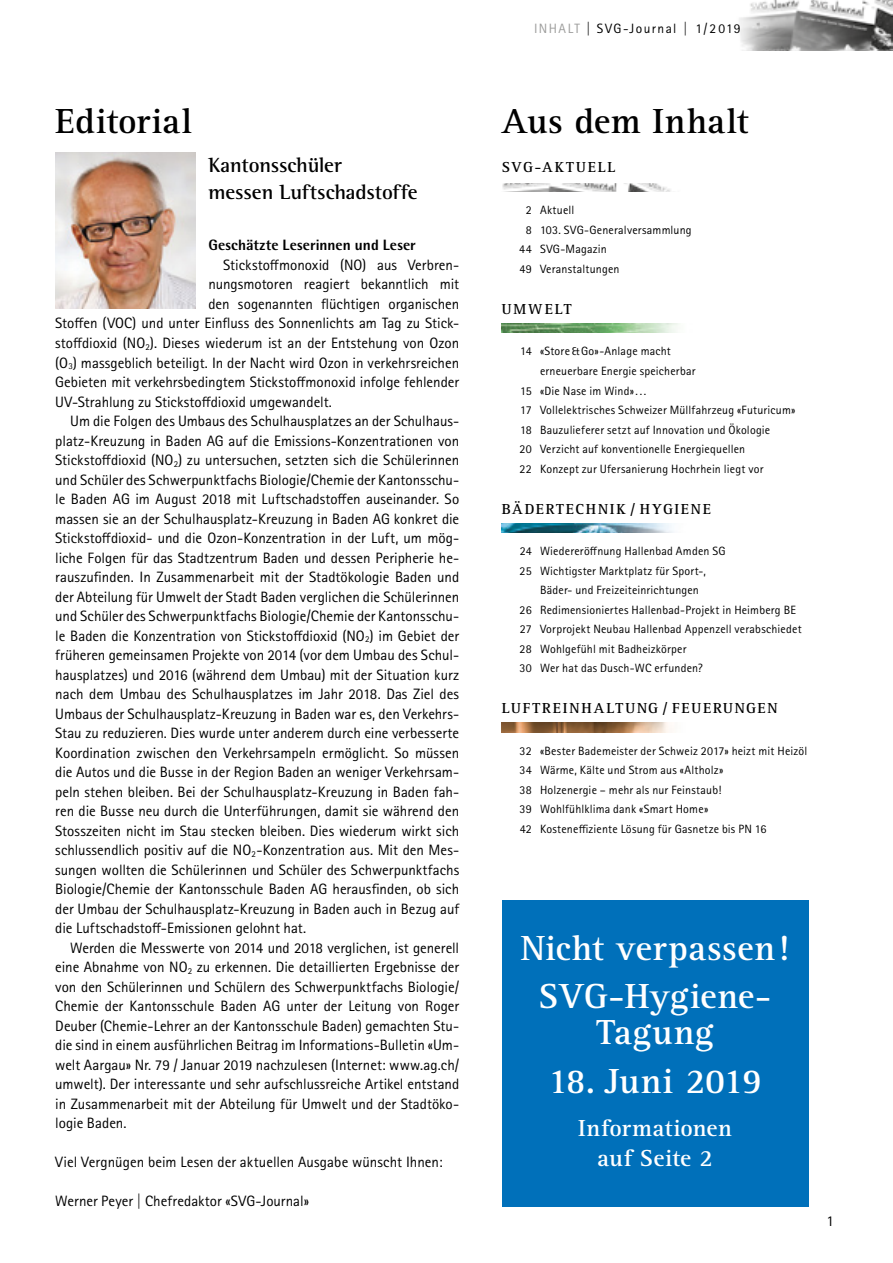
<style>
.page{position:relative;width:893px;height:1263px;background:#fff}
.page>*{position:absolute;margin:0;border:0;box-sizing:border-box;transform-origin:0 0}
.t1{font:700 36px/48.8px "Rotis Serif Pro";letter-spacing:.01em;color:#fff;text-align:center}
.t2{font:700 36px "Rotis Serif Pro";letter-spacing:.01em;color:#000}
.t3{font:700 36px "Rotis Serif Pro";letter-spacing:-.01em;color:#fff}
.t4{font:700 24px/30px "Rotis Serif Pro";letter-spacing:.01em;color:#fff;text-align:center}
.t5{font:700 21px/27px "Rotis Semi Serif";letter-spacing:-.005em;color:#000}
.t6{font:15px "Rotis Sans Serif Pro";color:#000}
.t7{font:700 15px "Rotis Serif Pro";letter-spacing:.12em;color:#000}
.t8{font:800 15px "Rotis Semi Sans Pro";letter-spacing:.01em;color:#000}
.t9{font:13.5px "Rotis Sans Serif Pro";letter-spacing:.105em;color:#000}
.t10{font:12px/19.5px "Rotis Sans Serif Pro";letter-spacing:.015em;color:#000}
.s1{color:#9d9d9c}
</style>
<div class="page">
<img style="left:739px;top:0;width:154px;height:51px">
<img style="left:55px;top:153px;width:141px;height:156px">
<img style="left:502px;top:183px;width:169px;height:9px">
<img style="left:502px;top:324px;width:177px;height:9px">
<img style="left:502px;top:523px;width:171px;height:9px">
<img style="left:502px;top:722px;width:167px;height:10px">
<div style="left:502px;top:900px;width:306px;height:306px;background:#0070ba"></div>
<p class="t9" style="left:534px;top:20px;width:208px"><span class="s1">INHALT</span> | SVG-Journal | 1/2019</p>
<h1 class="t2" style="left:55px;top:99px;width:138px">Editorial</h1>
<h1 class="t2" style="left:502px;top:99px;width:248px">Aus dem Inhalt</h1>
<p class="t7" style="left:502px;top:158px;width:115px">SVG-AKTUELL</p>
<p class="t10" style="left:526px;top:201px;width:50px">2 Aktuell</p>
<p class="t10" style="left:526px;top:220px;width:167px">8 103. SVG-Generalversammlung</p>
<p class="t10" style="left:519px;top:240px;width:89px">44 SVG-Magazin</p>
<p class="t10" style="left:519px;top:259px;width:102px">49 Veranstaltungen</p>
<p class="t7" style="left:502px;top:300px;width:71px">UMWELT</p>
<p class="t10" style="left:520px;top:342px;width:152px">14 «Store &amp; Go»-Anlage macht</p>
<p class="t10" style="left:540px;top:361px;width:157px">erneuerbare Energie speicherbar</p>
<p class="t10" style="left:520px;top:381px;width:128px">15 «Die Nase im Wind» . . .</p>
<p class="t10" style="left:520px;top:400px;width:277px">17 Vollelektrisches Schweizer Müllfahrzeug «Futuricum»</p>
<p class="t10" style="left:520px;top:420px;width:252px">18 Bauzulieferer setzt auf Innovation und Ökologie</p>
<p class="t10" style="left:519px;top:439px;width:227px">20 Verzicht auf konventionelle Energiequellen</p>
<p class="t10" style="left:519px;top:459px;width:245px">22 Konzept zur Ufersanierung Hochrhein liegt vor</p>
<p class="t7" style="left:502px;top:499px;width:211px">BÄDERTECHNIK / HYGIENE</p>
<p class="t10" style="left:520px;top:541px;width:207px">24 Wiedereröffnung Hallenbad Amden SG</p>
<p class="t10" style="left:520px;top:561px;width:188px">25 Wichtigster Marktplatz für Sport-,</p>
<p class="t10" style="left:540px;top:580px;width:160px">Bäder- und Freizeiteinrichtungen</p>
<p class="t10" style="left:520px;top:600px;width:278px">26 Redimensioniertes Hallenbad-Projekt in Heimberg BE</p>
<p class="t10" style="left:520px;top:619px;width:283px">27 Vorprojekt Neubau Hallenbad Appenzell verabschiedet</p>
<p class="t10" style="left:520px;top:639px;width:168px">28 Wohlgefühl mit Badheizkörper</p>
<p class="t10" style="left:519px;top:658px;width:185px">30 Wer hat das Dusch-WC erfunden?</p>
<p class="t7" style="left:502px;top:699px;width:277px">LUFTREINHALTUNG / FEUERUNGEN</p>
<p class="t10" style="left:519px;top:741px;width:289px">32 «Bester Bademeister der Schweiz 2017» heizt mit Heizöl 34 Wärme, Kälte und Strom aus «Altholz»<br>38 Holzenergie – mehr als nur Feinstaub!<br>39 Wohlfühlklima dank «Smart Home»<br>42 Kosteneffiziente Lösung für Gasnetze bis PN 16</p>
<h3 class="t5" style="left:208px;top:152px;width:211px">Kantonsschüler<br>messen Luftschadstoffe</h3>
<p class="t8" style="left:208px;top:236px;width:209px">Geschätzte Leserinnen und Leser</p>
<p class="t6" style="left:223px;top:256px;width:237px">Stickstoffmonoxid (NO) aus Verbren-</p>
<p class="t6" style="left:208px;top:276px;width:252px">nungsmotoren reagiert bekanntlich mit</p>
<p class="t6" style="left:208px;top:295px;width:252px">den sogenannten flüchtigen organischen</p>
<p class="t6" style="left:55px;top:315px;width:405px">Stoffen (VOC) und unter Einfluss des Sonnenlichts am Tag zu Stick-</p>
<p class="t6" style="left:55px;top:334px;width:405px">stoffdioxid (NO<sub>2</sub>). Dieses wiederum ist an der Entstehung von Ozon</p>
<p class="t6" style="left:55px;top:354px;width:405px">(O<sub>3</sub>) massgeblich beteiligt. In der Nacht wird Ozon in verkehrsreichen</p>
<p class="t6" style="left:55px;top:373px;width:405px">Gebieten mit verkehrsbedingtem Stickstoffmonoxid infolge fehlender</p>
<p class="t6" style="left:55px;top:393px;width:278px">UV-Strahlung zu Stickstoffdioxid umgewandelt.</p>
<p class="t6" style="left:70px;top:412px;width:391px">Um die Folgen des Umbaus des Schulhausplatzes an der Schulhaus-</p>
<p class="t6" style="left:55px;top:432px;width:405px">platz-Kreuzung in Baden AG auf die Emissions-Konzentrationen von</p>
<p class="t6" style="left:55px;top:451px;width:405px">Stickstoffdioxid (NO<sub>2</sub>) zu untersuchen, setzten sich die Schülerinnen</p>
<p class="t6" style="left:55px;top:471px;width:405px">und Schüler des Schwerpunktfachs Biologie/Chemie der Kantonsschu-</p>
<p class="t6" style="left:55px;top:490px;width:405px">le Baden AG im August 2018 mit Luftschadstoffen auseinander. So</p>
<p class="t6" style="left:55px;top:510px;width:405px">massen sie an der Schulhausplatz-Kreuzung in Baden AG konkret die</p>
<p class="t6" style="left:55px;top:529px;width:405px">Stickstoffdioxid- und die Ozon-Konzentration in der Luft, um mög-</p>
<p class="t6" style="left:55px;top:549px;width:405px">liche Folgen für das Stadtzentrum Baden und dessen Peripherie he-</p>
<p class="t6" style="left:55px;top:568px;width:405px">rauszufinden. In Zusammenarbeit mit der Stadtökologie Baden und</p>
<p class="t6" style="left:55px;top:588px;width:405px">der Abteilung für Umwelt der Stadt Baden verglichen die Schülerinnen</p>
<p class="t6" style="left:55px;top:607px;width:405px">und Schüler des Schwerpunktfachs Biologie/Chemie der Kantonsschu-</p>
<p class="t6" style="left:55px;top:627px;width:405px">le Baden die Konzentration von Stickstoffdioxid (NO<sub>2</sub>) im Gebiet der</p>
<p class="t6" style="left:55px;top:646px;width:405px">früheren gemeinsamen Projekte von 2014 (vor dem Umbau des Schul-</p>
<p class="t6" style="left:55px;top:666px;width:405px">hausplatzes) und 2016 (während dem Umbau) mit der Situation kurz</p>
<p class="t6" style="left:55px;top:685px;width:405px">nach dem Umbau des Schulhausplatzes im Jahr 2018. Das Ziel des</p>
<p class="t6" style="left:55px;top:705px;width:405px">Umbaus der Schulhausplatz-Kreuzung in Baden war es, den Verkehrs-</p>
<p class="t6" style="left:55px;top:724px;width:405px">Stau zu reduzieren. Dies wurde unter anderem durch eine verbesserte</p>
<p class="t6" style="left:55px;top:744px;width:405px">Koordination zwischen den Verkehrsampeln ermöglicht. So müssen</p>
<p class="t6" style="left:55px;top:763px;width:405px">die Autos und die Busse in der Region Baden an weniger Verkehrsam-</p>
<p class="t6" style="left:55px;top:783px;width:405px">peln stehen bleiben. Bei der Schulhausplatz-Kreuzung in Baden fah-</p>
<p class="t6" style="left:55px;top:802px;width:405px">ren die Busse neu durch die Unterführungen, damit sie während den</p>
<p class="t6" style="left:55px;top:822px;width:405px">Stosszeiten nicht im Stau stecken bleiben. Dies wiederum wirkt sich</p>
<p class="t6" style="left:55px;top:841px;width:405px">schlussendlich positiv auf die NO<sub>2</sub>-Konzentration aus. Mit den Mes-</p>
<p class="t6" style="left:55px;top:861px;width:405px">sungen wollten die Schülerinnen und Schüler des Schwerpunktfachs</p>
<p class="t6" style="left:55px;top:880px;width:405px">Biologie/Chemie der Kantonsschule Baden AG herausfinden, ob sich</p>
<p class="t6" style="left:55px;top:900px;width:405px">der Umbau der Schulhausplatz-Kreuzung in Baden auch in Bezug auf</p>
<p class="t6" style="left:55px;top:919px;width:252px">die Luftschadstoff-Emissionen gelohnt hat.</p>
<p class="t6" style="left:70px;top:939px;width:391px">Werden die Messwerte von 2014 und 2018 verglichen, ist generell</p>
<p class="t6" style="left:55px;top:958px;width:405px">eine Abnahme von NO<sub>2</sub> zu erkennen. Die detaillierten Ergebnisse der</p>
<p class="t6" style="left:55px;top:978px;width:405px">von den Schülerinnen und Schülern des Schwerpunktfachs Biologie/</p>
<p class="t6" style="left:55px;top:997px;width:405px">Chemie der Kantonsschule Baden AG unter der Leitung von Roger</p>
<p class="t6" style="left:55px;top:1017px;width:405px">Deuber (Chemie-Lehrer an der Kantonsschule Baden) gemachten Stu-</p>
<p class="t6" style="left:55px;top:1036px;width:405px">die sind in einem ausführlichen Beitrag im Informations-Bulletin «Um-</p>
<p class="t6" style="left:55px;top:1056px;width:405px">welt Aargau» Nr. 79 / Januar 2019 nachzulesen (Internet: www.ag.ch/</p>
<p class="t6" style="left:55px;top:1075px;width:405px">umwelt). Der interessante und sehr aufschlussreiche Artikel entstand</p>
<p class="t6" style="left:55px;top:1095px;width:405px">in Zusammenarbeit mit der Abteilung für Umwelt und der Stadtöko-</p>
<p class="t6" style="left:55px;top:1114px;width:73px">logie Baden.</p>
<p class="t6" style="left:55px;top:1153px;width:389px">Viel Vergnügen beim Lesen der aktuellen Ausgabe wünscht Ihnen:</p>
<p class="t6" style="left:55px;top:1192px;width:255px">Werner Peyer | Chefredaktor «SVG-Journal»</p>
<h1 class="t1" style="left:521px;top:923px;width:270px">Nicht verpassen!<br>SVG-Hygiene-</h1>
<h1 class="t1" style="left:597px;top:1008px;width:119px">Tagung</h1>
<h1 class="t3" style="left:548px;top:1059px;width:215px">18. Juni 2019</h1>
<h2 class="t4" style="left:578px;top:1113px;width:155px">Informationen auf Seite 2</h2>
<p class="t6" style="left:827px;top:1212px;width:9px">1</p>
</div>
